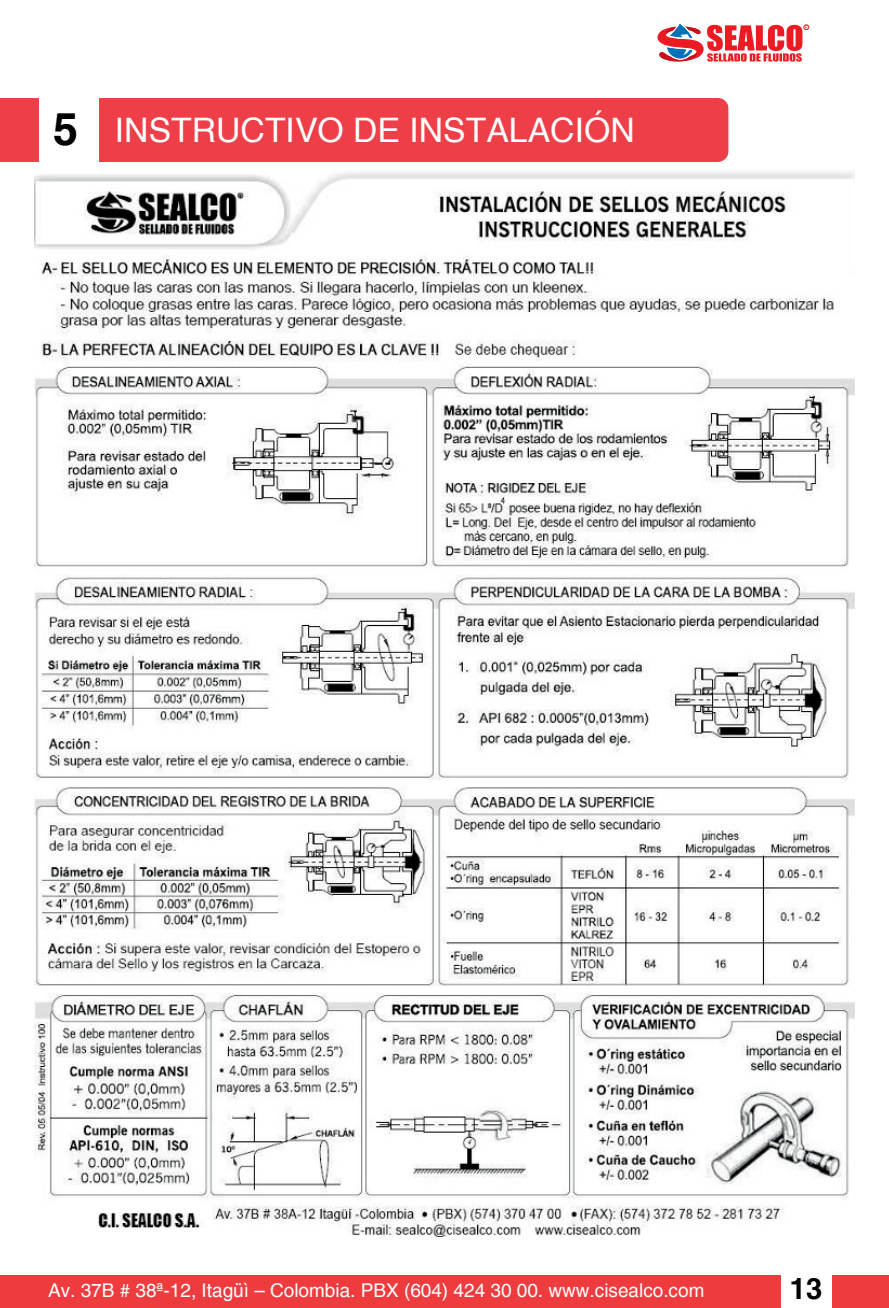
<style>
.page{position:relative;width:889px;height:1308px;background:#fff}
.page>*{position:absolute;margin:0;border:0;box-sizing:border-box;transform-origin:0 0}
.t1{font:33.75px "Helvetica";color:#fff}
.t2{font:700 29.25px "Helvetica";color:#000}
.t3{font:18.9px "Helvetica";color:#fff}
.s1{font-weight:700;font-size:45px;color:#000}
</style>
<div class="page">
<div style="left:0;top:1276px;width:780px;height:32px;background:#ee3b3e"></div>
<div style="left:832px;top:1276px;width:56px;height:32px;background:#ee3b3e"></div>
<div style="left:0;top:98px;width:728px;height:64px;background:#ee3e47"></div>
<div style="left:39px;top:94px;width:60px;height:76px;background:#fff"></div>
<img style="left:35px;top:172px;width:819px;height:1065px">
<svg style="left:657px;top:23px;width:151px;height:39px"></svg>
<h1 class="t1" style="left:53px;top:117px;width:583px"><span class="s1">5</span> INSTRUCTIVO DE INSTALACIÓN</h1>
<p class="t3" style="left:48px;top:1283px;width:657px">Av. 37B # 38ª-12, Itagüì – Colombia. PBX (604) 424 30 00. www.cisealco.com</p>
<h2 class="t2" style="left:789px;top:1277px;width:34px">13</h2>
</div>
